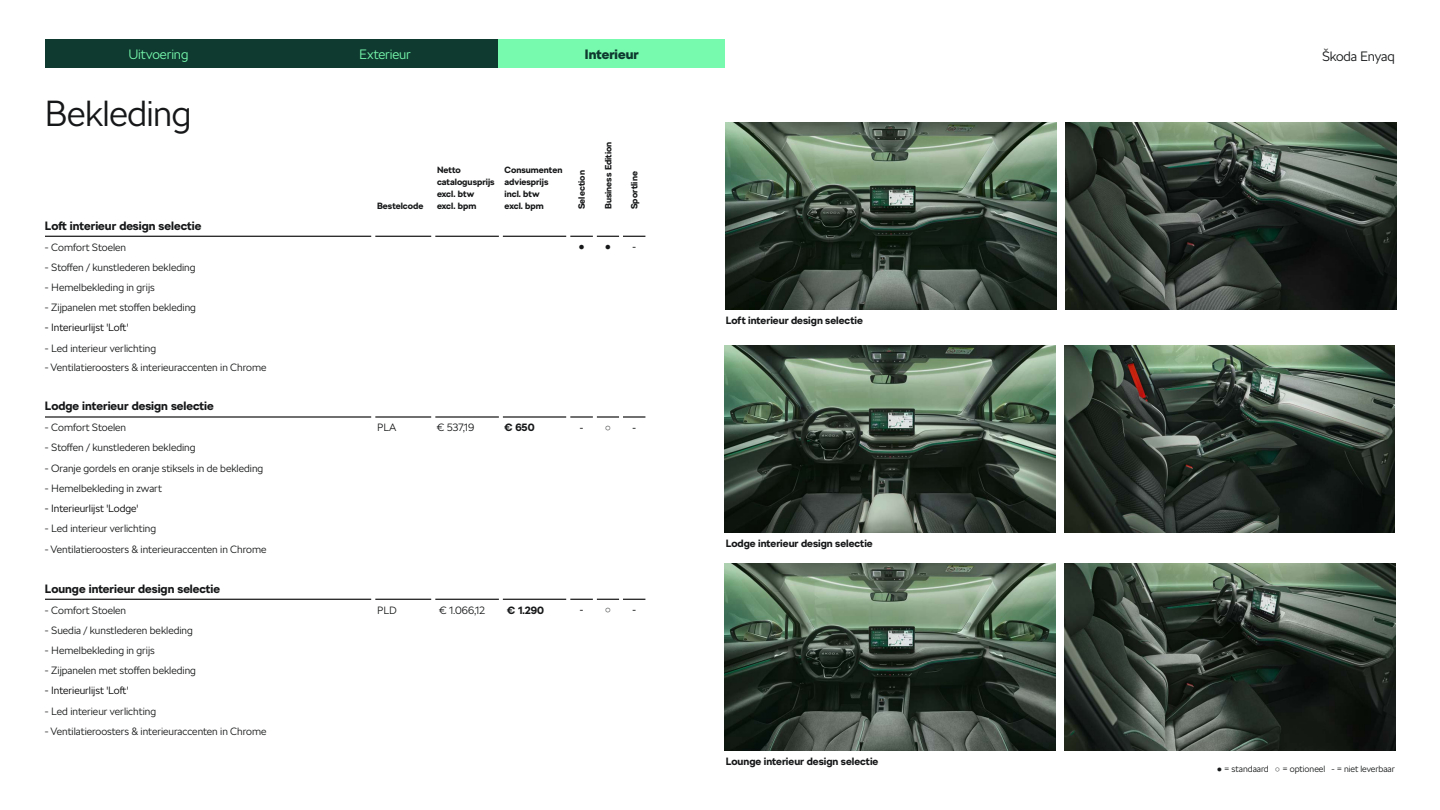
<style>
.page{position:relative;width:1440px;height:810px;background:#fff}
.page>*{position:absolute;margin:0;border:0;box-sizing:border-box;transform-origin:0 0}
.t1{font:300 36px "SKODA Next";letter-spacing:-.015em;color:#161718}
.t2{font:300 13.5px "SKODA Next";letter-spacing:-.01em;color:#78faae}
.t3{font:300 13.5px "SKODA Next";letter-spacing:-.015em;color:#161718}
.t4{font:900 13.5px "SKODA Next";color:#0e3a2f}
.t5{font:700 12px "SKODA Next";color:#161718}
.t6{font:300 10.5px "SKODA Next";color:#161718}
.t7{font:700 10.5px "SKODA Next";color:#161718}
.t8{font:300 10.5px "SKODA Next";color:#000}
.t9{font:10.5px "Arial";color:#161718}
.t10{font:700 9px/12px "SKODA Next";color:#161718}
.t11{font:300 9px "SKODA Next";letter-spacing:-.005em;color:#161718}
.s1{font-family:"Arial";font-weight:700}
</style>
<div class="page">
<img style="left:726px;top:122px;width:331px;height:188px">
<hr style="left:45px;top:236px;width:326px;height:1px;background:#000">
<hr style="left:375px;top:236px;width:56px;height:1px;background:#000">
<hr style="left:435px;top:236px;width:64px;height:1px;background:#000">
<hr style="left:503px;top:236px;width:63px;height:1px;background:#000">
<svg style="left:570px;top:236px;width:75px;height:1px"></svg>
<hr style="left:45px;top:416px;width:326px;height:2px;background:#000">
<hr style="left:375px;top:416px;width:56px;height:2px;background:#000">
<hr style="left:435px;top:416px;width:64px;height:2px;background:#000">
<hr style="left:503px;top:416px;width:63px;height:2px;background:#000">
<hr style="left:570px;top:416px;width:23px;height:2px;background:#000">
<hr style="left:597px;top:416px;width:22px;height:2px;background:#000">
<hr style="left:623px;top:416px;width:22px;height:2px;background:#000">
<hr style="left:45px;top:599px;width:326px;height:1px;background:#000">
<hr style="left:375px;top:599px;width:56px;height:1px;background:#000">
<hr style="left:435px;top:599px;width:64px;height:1px;background:#000">
<hr style="left:503px;top:599px;width:63px;height:1px;background:#000">
<svg style="left:570px;top:599px;width:75px;height:1px"></svg>
<hr style="left:593px;top:236px;width:4px;height:20px;background:#fff">
<hr style="left:619px;top:236px;width:4px;height:20px;background:#fff">
<hr style="left:593px;top:599px;width:4px;height:21px;background:#fff">
<hr style="left:619px;top:599px;width:4px;height:21px;background:#fff">
<img style="left:1065px;top:122px;width:331px;height:188px">
<img style="left:725px;top:345px;width:331px;height:187px">
<img style="left:1064px;top:345px;width:331px;height:187px">
<img style="left:725px;top:563px;width:331px;height:188px">
<img style="left:1064px;top:563px;width:331px;height:188px">
<div style="left:45px;top:39px;width:227px;height:29px;background:#0e3a2f"></div>
<div style="left:272px;top:39px;width:227px;height:29px;background:#0e3a2f"></div>
<div style="left:499px;top:39px;width:226px;height:29px;background:#78faae"></div>
<p class="t2" style="left:128px;top:46px;width:62px">Uitvoering</p>
<p class="t2" style="left:359px;top:46px;width:53px">Exterieur</p>
<p class="t4" style="left:585px;top:46px;width:55px">Interieur</p>
<p class="t3" style="left:1322px;top:49px;width:74px">Škoda Enyaq</p>
<h1 class="t1" style="left:45px;top:92px;width:148px">Bekleding</h1>
<p class="t10" style="left:377px;top:200px;width:48px">Bestelcode</p>
<p class="t10" style="left:437px;top:164px;width:59px">Netto catalogusprijs excl. btw excl. bpm</p>
<p class="t10" style="left:505px;top:164px;width:59px">Consumenten adviesprijs incl. btw<br>excl. bpm</p>
<p class="t10" style="left:576px;top:209px;width:40px;rotate:-90deg">Selection</p>
<p class="t10" style="left:602px;top:209px;width:69px;rotate:-90deg">Business Edition</p>
<p class="t10" style="left:628px;top:209px;width:39px;rotate:-90deg">Sportline</p>
<p class="t5" style="left:45px;top:218px;width:158px">Loft interieur design selectie</p>
<p class="t6" style="left:45px;top:241px;width:83px">- Comfort Stoelen</p>
<p class="t9" style="left:578px;top:240px;width:34px">● ●</p>
<p class="t9" style="left:632px;top:240px;width:5px">-</p>
<p class="t6" style="left:45px;top:261px;width:152px">- Stoffen / kunstlederen bekleding</p>
<p class="t6" style="left:45px;top:281px;width:111px">- Hemelbekleding in grijs</p>
<p class="t6" style="left:45px;top:301px;width:153px">- Zijpanelen met stoffen bekleding</p>
<p class="t8" style="left:45px;top:322px;width:85px">- Interieurlijst 'Loft'</p>
<p class="t6" style="left:45px;top:342px;width:113px">- Led interieur verlichting</p>
<p class="t6" style="left:45px;top:362px;width:223px">- Ventilatieroosters &amp; interieuraccenten in Chrome</p>
<p class="t5" style="left:45px;top:399px;width:170px">Lodge interieur design selectie</p>
<p class="t6" style="left:45px;top:422px;width:83px">- Comfort Stoelen</p>
<p class="t6" style="left:377px;top:422px;width:21px">PLA</p>
<p class="t6" style="left:437px;top:422px;width:39px">€ 537,19</p>
<p class="t7" style="left:505px;top:421px;width:32px">€ 650</p>
<p class="t9" style="left:580px;top:421px;width:33px">- ○</p>
<p class="t9" style="left:632px;top:421px;width:5px">-</p>
<p class="t6" style="left:45px;top:442px;width:152px">- Stoffen / kunstlederen bekleding</p>
<p class="t6" style="left:45px;top:462px;width:220px">- Oranje gordels en oranje stiksels in de bekleding</p>
<p class="t6" style="left:45px;top:482px;width:118px">- Hemelbekleding in zwart</p>
<p class="t8" style="left:45px;top:502px;width:95px">- Interieurlijst 'Lodge'</p>
<p class="t6" style="left:45px;top:523px;width:113px">- Led interieur verlichting</p>
<p class="t6" style="left:45px;top:543px;width:223px">- Ventilatieroosters &amp; interieuraccenten in Chrome</p>
<p class="t5" style="left:45px;top:581px;width:177px">Lounge interieur design selectie</p>
<p class="t6" style="left:45px;top:604px;width:83px">- Comfort Stoelen</p>
<p class="t6" style="left:377px;top:604px;width:21px">PLD</p>
<p class="t6" style="left:439px;top:604px;width:47px">€ 1.066,12</p>
<p class="t7" style="left:507px;top:604px;width:38px">€ 1.290</p>
<p class="t9" style="left:580px;top:603px;width:33px">- ○</p>
<p class="t9" style="left:632px;top:603px;width:5px">-</p>
<p class="t6" style="left:45px;top:624px;width:149px">- Suedia / kunstlederen bekleding</p>
<p class="t6" style="left:45px;top:644px;width:111px">- Hemelbekleding in grijs</p>
<p class="t6" style="left:45px;top:664px;width:153px">- Zijpanelen met stoffen bekleding</p>
<p class="t8" style="left:45px;top:685px;width:85px">- Interieurlijst 'Loft'</p>
<p class="t6" style="left:45px;top:705px;width:113px">- Led interieur verlichting</p>
<p class="t6" style="left:45px;top:725px;width:223px">- Ventilatieroosters &amp; interieuraccenten in Chrome</p>
<p class="t7" style="left:726px;top:314px;width:138px">Loft interieur design selectie</p>
<p class="t7" style="left:726px;top:537px;width:148px">Lodge interieur design selectie</p>
<p class="t7" style="left:726px;top:755px;width:154px">Lounge interieur design selectie</p>
<p class="t11" style="left:1217px;top:763px;width:180px"><span class="s1">●</span> = standaard <span class="s1">○</span> = optioneel - = niet leverbaar</p>
</div>
